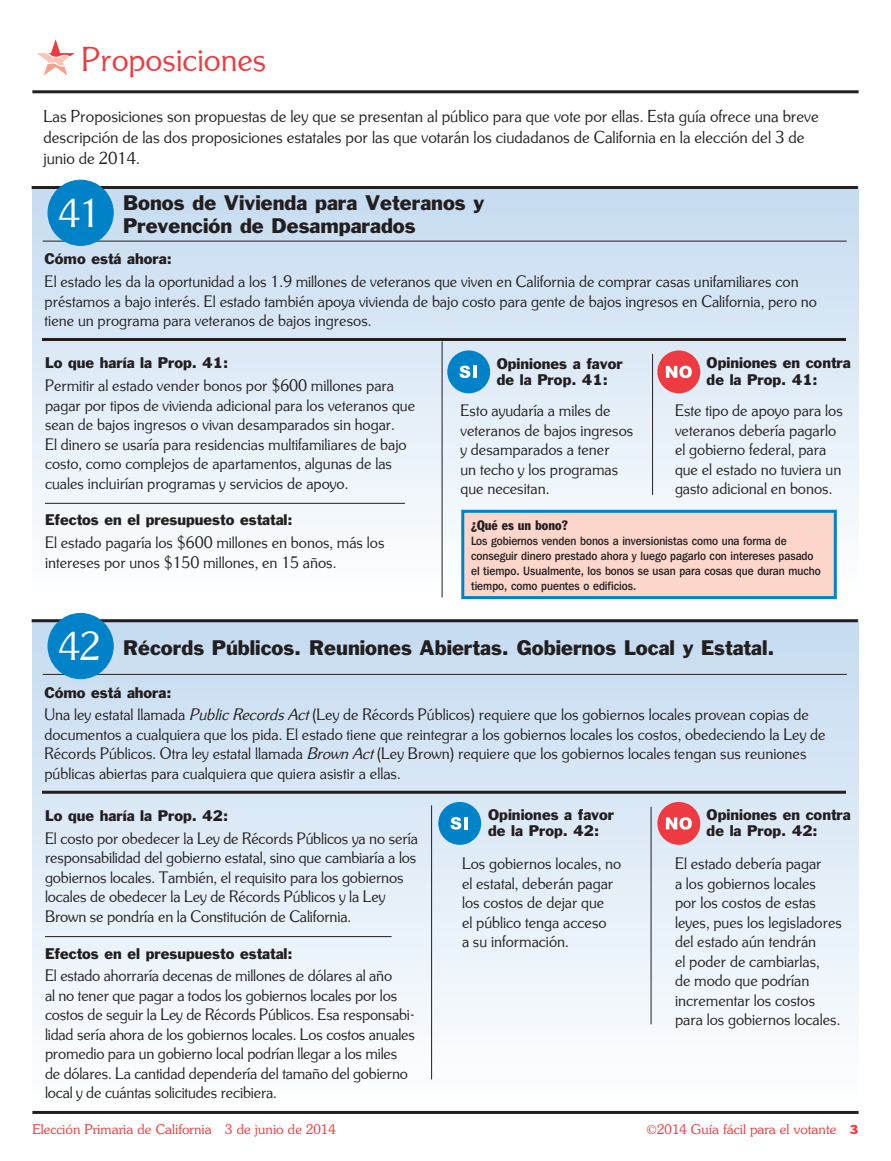
<style>
.page{position:relative;width:891px;height:1161px;background:#fff}
.page>*{position:absolute;margin:0;border:0;box-sizing:border-box;transform-origin:0 0}
.Prop_Numbers-Reverse{font:42px "Souvenir Got URWT";color:#fff}
.Page_Headers{font:36px "Souvenir Got URWT";color:#ee3a41}
.prop_title{font:19.5px/22.5px "Franklin Gothic";color:#231f20}
.Body_text{font:18px/21px "Souvenir Got URWT";color:#231f20}
.prop_text{font:17.25px/19.5px "Souvenir Got URWT";color:#231f20}
.prop_sub{font:14.25px/16.5px "Franklin Gothic";color:#231f20}
.Effect_on_Government{font:14.25px "Franklin Gothic";color:#231f20}
.Main_Text{font:300 13.5px "Souvenir IT Cby BT";color:#ee3a41}
.Body_-_Subhead{font:condensed 13.5px "Franklin Gothic";color:#231f20}
.Body_-_Subhead-2{font:500 12px/15px "Franklin Gothic IT Cby BT";color:#231f20;scale:.9 1}
.s1{font-style:italic}
.s2{font-family:"Franklin Gothic";font-weight:400;font-size:12px}
</style>
<div class="page">
<div style="left:32px;top:186px;width:827px;height:406px;background:linear-gradient(to bottom,#c3daef,#fefeff)"></div>
<div style="left:32px;top:619px;width:827px;height:484px;background:linear-gradient(to bottom,#c4daf0,#fdfefe)"></div>
<hr style="left:43px;top:241px;width:804px;height:1px;background:#231f20">
<hr style="left:43px;top:674px;width:804px;height:1px;background:#231f20">
<hr style="left:42px;top:338px;width:804px;height:3px;background:#231f20">
<hr style="left:42px;top:791px;width:804px;height:3px;background:#231f20">
<hr style="left:442px;top:342px;width:1px;height:255px;background:#231f20">
<hr style="left:431px;top:805px;width:1px;height:274px;background:#231f20">
<hr style="left:652px;top:354px;width:1px;height:141px;background:#231f20">
<hr style="left:651px;top:807px;width:1px;height:217px;background:#231f20">
<hr style="left:45px;top:503px;width:360px;height:1px;background:#231f20">
<hr style="left:45px;top:936px;width:347px;height:1px;background:#231f20">
<hr style="left:32px;top:186px;width:826px;height:3px;background:#231f20">
<hr style="left:32px;top:619px;width:826px;height:3px;background:#231f20">
<div style="left:48px;top:180px;width:65px;height:65px;background:#0082c8;border-radius:50%"></div>
<div style="left:48px;top:180px;width:65px;height:66px;border:1px solid #0082c8;border-radius:50%"></div>
<div style="left:48px;top:613px;width:65px;height:66px;background:#0082c8;border-radius:50%"></div>
<div style="left:48px;top:613px;width:65px;height:66px;border:1px solid #0082c8;border-radius:50%"></div>
<div style="left:463px;top:511px;width:372px;height:87px;background:#fcd6ca"></div>
<div style="left:461px;top:510px;width:376px;height:89px;border:3px solid #0082c8"></div>
<svg style="left:37px;top:39px;width:38px;height:37px"></svg>
<hr style="left:32px;top:90px;width:827px;height:3px;background:#231f20">
<hr style="left:32px;top:1111px;width:827px;height:3px;background:#231f20">
<div style="left:657px;top:350px;width:43px;height:43px;background:#ee3a41;border-radius:50%"></div>
<svg style="left:666px;top:366px;width:26px;height:12px"></svg>
<div style="left:447px;top:350px;width:43px;height:43px;background:#0082c8;border-radius:50%"></div>
<svg style="left:459px;top:366px;width:17px;height:12px"></svg>
<div style="left:657px;top:802px;width:43px;height:43px;background:#ee3a41;border-radius:50%"></div>
<svg style="left:666px;top:817px;width:26px;height:13px"></svg>
<div style="left:438px;top:802px;width:43px;height:43px;background:#0082c8;border-radius:50%"></div>
<svg style="left:450px;top:817px;width:17px;height:13px"></svg>
<p class="Page_Headers" style="left:82px;top:38px;width:186px">Proposiciones</p>
<p class="Body_text" style="left:44px;top:106px;width:777px">Las Proposiciones son propuestas de ley que se presentan al público para que vote por ellas. Esta guía ofrece una breve descripción de las dos proposiciones estatales por las que votarán los ciudadanos de California en la elección del 3 de junio de 2014.</p>
<p class="Prop_Numbers-Reverse" style="left:59px;top:189px;width:44px">41</p>
<p class="prop_title" style="left:123px;top:191px;width:363px">Bonos de Vivienda para Veteranos y<br>Prevención de Desamparados</p>
<p class="prop_sub" style="left:45px;top:251px;width:129px">Cómo está ahora:</p>
<p class="prop_text" style="left:45px;top:272px;width:774px">El estado les da la oportunidad a los 1.9 millones de veteranos que viven en California de comprar casas unifamiliares con préstamos a bajo interés. El estado también apoya vivienda de bajo costo para gente de bajos ingresos en California, pero no tiene un programa para veteranos de bajos ingresos.</p>
<p class="prop_sub" style="left:45px;top:355px;width:185px">Lo que haría la Prop. 41:</p>
<p class="prop_text" style="left:45px;top:376px;width:372px">Permitir al estado vender bonos por $600 millones para pagar por tipos de vivienda adicional para los veteranos que sean de bajos ingresos o vivan desamparados sin hogar.<br>El dinero se usaría para residencias multifamiliares de bajo costo, como complejos de apartamentos, algunas de las cuales incluirían programas y servicios de apoyo.</p>
<p class="Effect_on_Government" style="left:45px;top:511px;width:249px">Efectos en el presupuesto estatal:</p>
<p class="prop_text" style="left:45px;top:533px;width:341px">El estado pagaría los $600 millones en bonos, más los intereses por unos $150 millones, en 15 años.</p>
<p class="prop_sub" style="left:497px;top:355px;width:128px">Opiniones a favor de la Prop. 41:</p>
<p class="prop_sub" style="left:707px;top:355px;width:146px">Opiniones en contra de la Prop. 41:</p>
<p class="prop_text" style="left:460px;top:401px;width:174px">Esto ayudaría a miles de veteranos de bajos ingresos y desamparados a tener<br>un techo y los programas que necesitan.</p>
<p class="prop_text" style="left:675px;top:401px;width:169px">Este tipo de apoyo para los veteranos debería pagarlo el gobierno federal, para que el estado no tuviera un gasto adicional en bonos.</p>
<p class="Body_-_Subhead" style="left:471px;top:517px;width:98px">¿Qué es un bono?</p>
<p class="Body_-_Subhead-2" style="left:471px;top:533px;width:390px">Los gobiernos venden bonos a inversionistas como una forma de conseguir dinero prestado ahora y luego pagarlo con intereses pasado el tiempo. Usualmente, los bonos se usan para cosas que duran mucho tiempo, como puentes o edificios.</p>
<p class="Prop_Numbers-Reverse" style="left:59px;top:622px;width:44px">42</p>
<p class="prop_title" style="left:123px;top:636px;width:653px">Récords Públicos. Reuniones Abiertas. Gobiernos Local y Estatal.</p>
<p class="prop_sub" style="left:45px;top:684px;width:129px">Cómo está ahora:</p>
<p class="prop_text" style="left:45px;top:705px;width:783px">Una ley estatal llamada <span class="s1">Public Records Act</span> (Ley de Récords Públicos) requiere que los gobiernos locales provean copias de documentos a cualquiera que los pida. El estado tiene que reintegrar a los gobiernos locales los costos, obedeciendo la Ley de Récords Públicos. Otra ley estatal llamada <span class="s1">Brown Act</span> (Ley Brown) requiere que los gobiernos locales tengan sus reuniones públicas abiertas para cualquiera que quiera asistir a ellas.</p>
<p class="prop_sub" style="left:45px;top:807px;width:185px">Lo que haría la Prop. 42:</p>
<p class="prop_text" style="left:45px;top:828px;width:374px">El costo por obedecer la Ley de Récords Públicos ya no sería responsabilidad del gobierno estatal, sino que cambiaría a los gobiernos locales. También, el requisito para los gobiernos locales de obedecer la Ley de Récords Públicos y la Ley Brown se pondría en la Constitución de California.</p>
<p class="Effect_on_Government" style="left:45px;top:944px;width:249px">Efectos en el presupuesto estatal:</p>
<p class="prop_text" style="left:45px;top:966px;width:371px">El estado ahorraría decenas de millones de dólares al año<br>al no tener que pagar a todos los gobiernos locales por los costos de seguir la Ley de Récords Públicos. Esa responsabi&shy;lidad sería ahora de los gobiernos locales. Los costos anuales promedio para un gobierno local podrían llegar a los miles de dólares. La cantidad dependería del tamaño del gobierno local y de cuántas solicitudes recibiera.</p>
<p class="prop_sub" style="left:488px;top:806px;width:128px">Opiniones a favor de la Prop. 42:</p>
<p class="prop_text" style="left:462px;top:854px;width:161px">Los gobiernos locales, no el estatal, deberán pagar los costos de dejar que<br>el público tenga acceso<br>a su información.</p>
<p class="prop_sub" style="left:707px;top:806px;width:146px">Opiniones en contra de la Prop. 42:</p>
<p class="prop_text" style="left:675px;top:854px;width:168px">El estado debería pagar<br>a los gobiernos locales<br>por los costos de estas leyes, pues los legisladores del estado aún tendrán<br>el poder de cambiarlas,<br>de modo que podrían incrementar los costos para los gobiernos locales.</p>
<p class="Main_Text" style="left:32px;top:1120px;width:305px">Elección Primaria de California 3 de junio de 2014</p>
<p class="Main_Text" style="left:646px;top:1121px;width:214px">©2014 Guía fácil para el votante <span class="s2">3</span></p>
</div>
